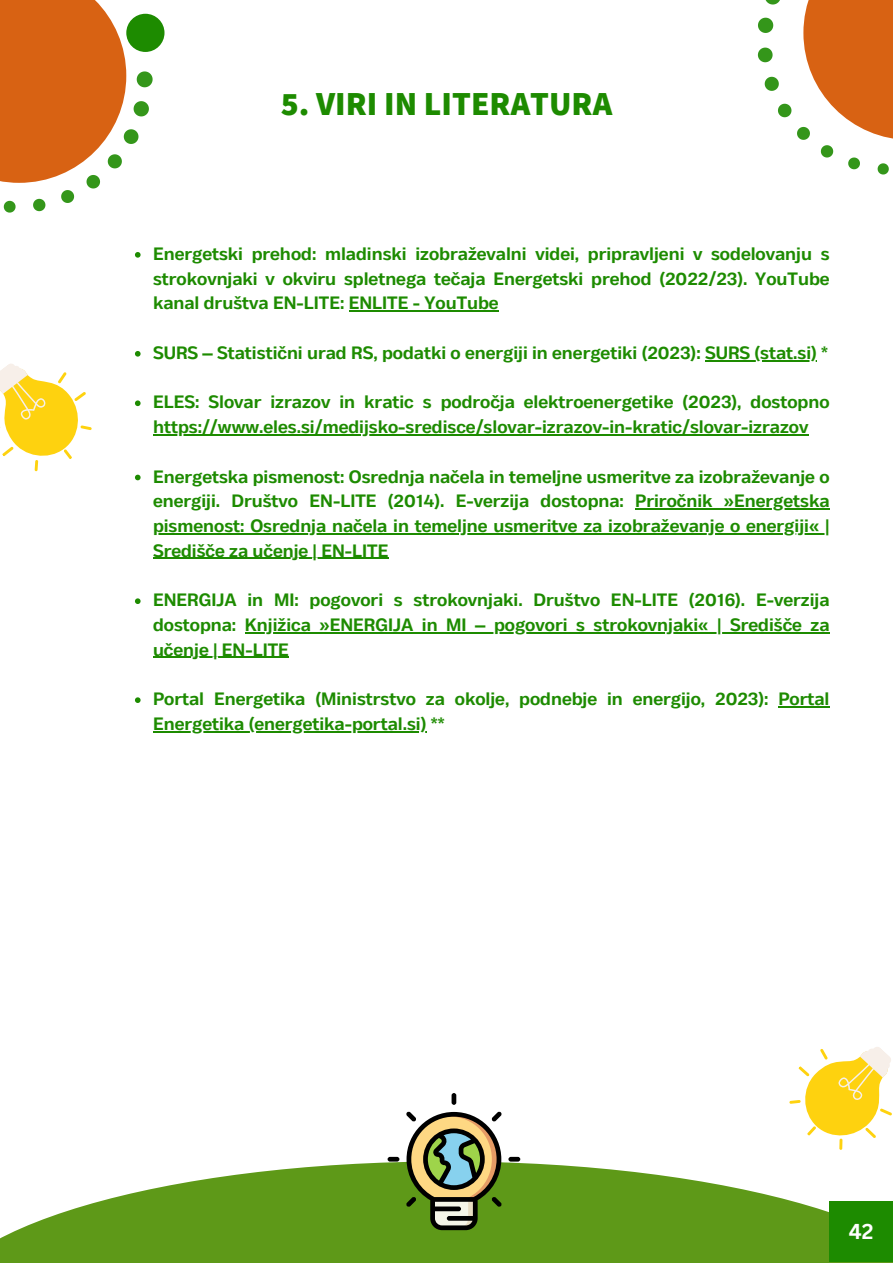
<style>
.page{position:relative;width:893px;height:1264px;background:#fff}
.page>*{position:absolute;margin:0;border:0;box-sizing:border-box;transform-origin:0 0}
.t1{font:800 33.45px "Assistant";color:#1d8b00}
.t2{font:700 21px "Canva Sans";color:#fff}
.t3{font:700 17.85px/24.8px "Body Text";color:#1d8b00;text-align:justify}
</style>
<div class="page">
<svg style="left:137px;top:71px;width:15px;height:16px"></svg>
<svg style="left:134px;top:101px;width:15px;height:15px"></svg>
<svg style="left:126px;top:129px;width:13px;height:15px"></svg>
<svg style="left:86px;top:183px;width:14px;height:6px"></svg>
<svg style="left:61px;top:190px;width:13px;height:13px"></svg>
<svg style="left:33px;top:198px;width:13px;height:14px"></svg>
<svg style="left:3px;top:200px;width:13px;height:13px"></svg>
<div style="left:126px;top:14px;width:38px;height:38px;background:#1d8b00;border-radius:50%"></div>
<svg style="left:765px;top:0;width:15px;height:5px"></svg>
<svg style="left:758px;top:17px;width:16px;height:16px"></svg>
<svg style="left:757px;top:47px;width:16px;height:16px"></svg>
<svg style="left:764px;top:76px;width:15px;height:15px"></svg>
<svg style="left:778px;top:103px;width:14px;height:15px"></svg>
<svg style="left:797px;top:127px;width:6px;height:13px"></svg>
<svg style="left:820px;top:145px;width:13px;height:13px"></svg>
<svg style="left:848px;top:157px;width:12px;height:12px"></svg>
<svg style="left:877px;top:163px;width:12px;height:12px"></svg>
<svg style="left:803px;top:0;width:89px;height:140px;fill:#d86213"></svg>
<div style="left:0;top:0;width:126px;height:183px;background:#d86213"></div>
<svg style="left:0;top:1162px;width:829px;height:100px;fill:#5e9918"></svg>
<svg style="left:387px;top:1093px;width:133px;height:137px"></svg>
<svg style="left:0;top:364px;width:92px;height:108px"></svg>
<div style="left:829px;top:1201px;width:63px;height:61px;background:#1d8b00"></div>
<svg style="left:789px;top:1047px;width:103px;height:103px"></svg>
<svg style="left:135px;top:252px;width:5px;height:6px"></svg>
<hr style="left:349px;top:310px;width:149px;height:1px;background:#1d8b00">
<svg style="left:135px;top:351px;width:5px;height:5px"></svg>
<hr style="left:705px;top:360px;width:111px;height:1px;background:#1d8b00">
<svg style="left:135px;top:400px;width:5px;height:6px"></svg>
<hr style="left:153px;top:434px;width:655px;height:1px;background:#1d8b00">
<svg style="left:135px;top:474px;width:5px;height:6px"></svg>
<hr style="left:635px;top:508px;width:194px;height:1px;background:#1d8b00">
<hr style="left:153px;top:533px;width:676px;height:1px;background:#1d8b00">
<hr style="left:153px;top:558px;width:235px;height:1px;background:#1d8b00">
<svg style="left:135px;top:598px;width:5px;height:6px"></svg>
<hr style="left:245px;top:632px;width:584px;height:1px;background:#1d8b00">
<hr style="left:153px;top:657px;width:136px;height:1px;background:#1d8b00">
<svg style="left:135px;top:697px;width:5px;height:6px"></svg>
<hr style="left:778px;top:706px;width:51px;height:1px;background:#1d8b00">
<hr style="left:153px;top:731px;width:273px;height:1px;background:#1d8b00">
<p class="t1" style="left:281px;top:81px;width:333px">5. VIRI IN LITERATURA</p>
<p class="t3" style="left:153px;top:243px;width:678px">Energetski prehod: mladinski izobraževalni videi, pripravljeni v sodelovanju s strokovnjaki v okviru spletnega tečaja Energetski prehod (2022/23). YouTube kanal društva EN-LITE: ENLITE - YouTube</p>
<p class="t3" style="left:153px;top:342px;width:676px">SURS – Statistični urad RS, podatki o energiji in energetiki (2023): SURS (stat.si) *</p>
<p class="t3" style="left:153px;top:391px;width:678px">ELES: Slovar izrazov in kratic s področja elektroenergetike (2023), dostopno https://www.eles.si/medijsko-sredisce/slovar-izrazov-in-kratic/slovar-izrazov</p>
<p class="t3" style="left:153px;top:465px;width:678px">Energetska pismenost: Osrednja načela in temeljne usmeritve za izobraževanje o energiji. Društvo EN-LITE (2014). E-verzija dostopna: Priročnik »Energetska pismenost: Osrednja načela in temeljne usmeritve za izobraževanje o energiji« | Središče za učenje | EN-LITE</p>
<p class="t3" style="left:153px;top:589px;width:678px">ENERGIJA in MI: pogovori s strokovnjaki. Društvo EN-LITE (2016). E-verzija dostopna: Knjižica »ENERGIJA in MI – pogovori s strokovnjaki« | Središče za učenje | EN-LITE</p>
<p class="t3" style="left:153px;top:688px;width:678px">Portal Energetika (Ministrstvo za okolje, podnebje in energijo, 2023): Portal<br>Energetika (energetika-portal.si) **</p>
<p class="t2" style="left:848px;top:1215px;width:26px">42</p>
</div>
